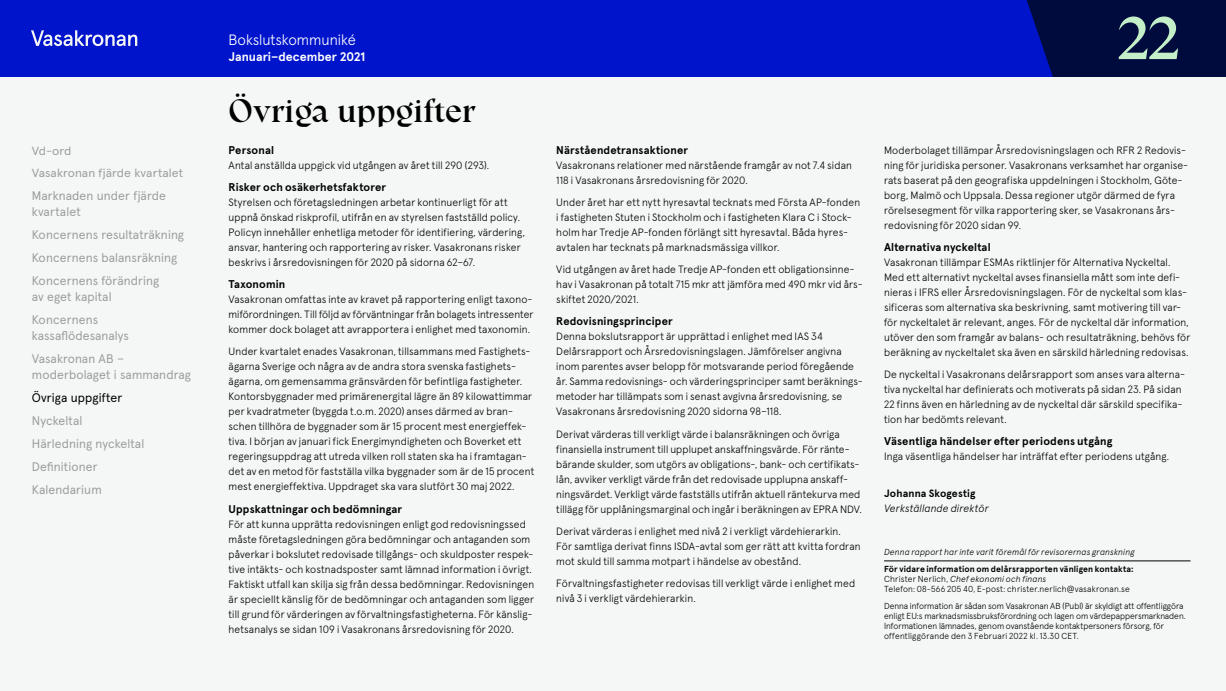
<style>
.page{position:relative;width:1226px;height:691px;background:#fff}
.page>*{position:absolute;margin:0;border:0;box-sizing:border-box;transform-origin:0 0}
.t1{font:60px "Vasakronan Serif ICE Text";color:#c3f0c8}
.t2{font:32.5px "Vasakronan Serif ICE Rubrik";color:#000}
.t3{font:300 15px "Apercu Pro";color:#fff}
.t4{font:12.5px/23px "Apercu Pro";letter-spacing:.01em;color:#9d9d9d}
.t5{font:700 12.5px "Apercu Pro";color:#fff}
.t6{font:12.5px "Apercu Pro";letter-spacing:.01em;color:#000}
.t7{font:11.75px/22px "Apercu Pro";letter-spacing:.01em;color:#9d9d9d;scale:1.06 1}
.t8{font:700 11.25px "Apercu Pro";letter-spacing:.01em;color:#000}
.t9{font:300 10.62px/15px "Apercu Pro";letter-spacing:.015em;color:#000}
.t10{font:italic 300 10.62px "Apercu Pro";letter-spacing:.015em;color:#000}
.t11{font:700 10.62px "Apercu Pro";letter-spacing:.015em;color:#000}
.t12{font:300 8.75px/10px "Apercu Pro";color:#000}
.t13{font:300 8.75px/10px "Apercu Pro";letter-spacing:.02em;color:#000}
.t14{font:italic 300 8.75px "Apercu Pro";letter-spacing:.02em;color:#000}
.s1{font-weight:700}
.s2{font-style:italic}
</style>
<div class="page">
<div style="left:0;top:0;width:1077px;height:94px;background:#0014cc"></div>
<svg style="left:1027px;top:0;width:199px;height:78px;background:#030e48"></svg>
<div style="left:0;top:78px;width:1226px;height:613px;background:#f5f7f7"></div>
<svg style="left:31px;top:30px;width:106px;height:16px"></svg>
<hr style="left:884px;top:561px;width:307px;height:1px;background:#000">
<p class="t7" style="left:32px;top:139px;width:144px">Vd-ord<br>Vasakronan fjärde kvartalet</p>
<p class="t4" style="left:32px;top:186px;width:136px;line-height:16.2px">Marknaden under fjärde kvartalet</p>
<p class="t4" style="left:32px;top:222px;width:154px">Koncernens resultaträkning<br>Koncernens balansräkning<br>Koncernens förändring</p>
<p class="t4" style="left:32px;top:284px;width:81px">av eget kapital<br>Koncernens</p>
<p class="t4" style="left:32px;top:323px;width:99px">kassaflödesanalys<br>Vasakronan AB –</p>
<p class="t4" style="left:32px;top:362px;width:161px">moderbolaget i sammandrag</p>
<p class="t6" style="left:32px;top:388px;width:92px">Övriga uppgifter</p>
<p class="t4" style="left:32px;top:408px;width:114px">Nyckeltal<br>Härledning nyckeltal<br>Definitioner<br>Kalendarium</p>
<h3 class="t3" style="left:229px;top:28px;width:129px">Bokslutskommuniké</h3>
<p class="t5" style="left:229px;top:47px;width:138px">Januari–december 2021</p>
<h2 class="t2" style="left:229px;top:92px;width:249px">Övriga uppgifter</h2>
<p class="t8" style="left:229px;top:141px;width:47px">Personal</p>
<p class="t9" style="left:229px;top:157px;width:262px">Antal anställda uppgick vid utgången av året till 290 (293).</p>
<p class="t8" style="left:229px;top:179px;width:159px">Risker och osäkerhetsfaktorer</p>
<p class="t9" style="left:229px;top:194px;width:298px">Styrelsen och företagsledningen arbetar kontinuerligt för att uppnå önskad riskprofil, utifrån en av styrelsen fastställd policy.<br>Policyn inne håller enhetliga metoder för identifiering, värdering, ansvar, hantering och rapportering av risker. Vasakronans risker beskrivs i årsredovisningen för 2020 på sidorna 62–67.</p>
<p class="t8" style="left:229px;top:276px;width:58px">Taxonomin</p>
<p class="t9" style="left:229px;top:291px;width:307px;text-align:justify">Vasakronan omfattas inte av kravet på rapportering enligt taxono&shy;miförordningen. Till följd av förväntningar från bolagets intressenter kommer dock bolaget att avrapportera i enlighet med taxonomin.</p>
<p class="t9" style="left:229px;top:343px;width:307px">Under kvartalet enades Vasakronan, tillsammans med Fastighets&shy;ägarna Sverige och några av de andra stora svenska fastighets&shy;ägarna, om gemensamma gränsvärden för befintliga fastigheter.<br>Kontorsbyggnader med primärenergital lägre än 89 kilowattimmar per kvadratmeter (byggda t.o.m. 2020) anses därmed av bran&shy;schen tillhöra de byggnader som är 15 procent mest energieffek&shy;tiva. I början av januari fick Energimyndigheten och Boverket ett regeringsuppdrag att utreda vilken roll staten ska ha i framtagan&shy;det av en metod för fastställa vilka byggnader som är de 15 procent mest energieffektiva. Uppdraget ska vara slutfört 30 maj 2022.</p>
<p class="t8" style="left:229px;top:500px;width:175px">Uppskattningar och bedömningar</p>
<p class="t9" style="left:229px;top:515px;width:307px">För att kunna upprätta redovisningen enligt god redovisningssed måste företagsledningen göra bedömningar och antaganden som påverkar i bokslutet redovisade tillgångs- och skuldposter respek&shy;tive intäkts- och kostnadsposter samt lämnad information i övrigt.<br>Faktiskt utfall kan skilja sig från dessa bedömningar. Redovisningen är speciellt känslig för de be dömningar och antaganden som ligger till grund för värderingen av förvaltningsfastigheterna. För känslig&shy;hetsanalys se sidan 109 i Vasa kronans årsredovisning för 2020.</p>
<h1 class="t1" style="left:1117px;top:2px;width:65px">22</h1>
<p class="t8" style="left:556px;top:141px;width:133px">Närståendetransaktioner</p>
<p class="t9" style="left:556px;top:157px;width:297px">Vasakronans relationer med närstående framgår av not 7.4 sidan<br>118 i Vasakronans årsredovisning för 2020.</p>
<p class="t9" style="left:556px;top:194px;width:305px">Under året har ett nytt hyresavtal tecknats med Första AP-fonden i fastigheten Stuten i Stockholm och i fastigheten Klara C i Stock&shy;holm har Tredje AP-fonden förlängt sitt hyresavtal. Båda hyres&shy;avtalen har tecknats på marknadsmässiga villkor.</p>
<p class="t9" style="left:556px;top:261px;width:308px">Vid utgången av året hade Tredje AP-fonden ett obligationsinne&shy;hav i Vasakronan på totalt 715 mkr att jämföra med 490 mkr vid års&shy;skiftet 2020/2021.</p>
<p class="t8" style="left:556px;top:313px;width:118px">Redovisningsprinciper</p>
<p class="t9" style="left:556px;top:328px;width:308px">Denna bokslutsrapport är upprättad i enlighet med IAS 34<br>Delårsrapport och Årsredovisningslagen. Jämförelser angivna inom parentes avser belopp för motsvarande period föregående år. Samma redovisnings- och värderingsprinciper samt beräknings&shy;metoder har tillämpats som i senast avgivna årsredovisning, se Vasakronans års redovisning 2020 sidorna 98–118.</p>
<p class="t9" style="left:556px;top:425px;width:307px">Derivat värderas till verkligt värde i balansräkningen och övriga finansiella instrument till upplupet anskaffningsvärde. För ränte&shy;bärande skulder, som utgörs av obligations-, bank- och certifikats&shy;lån, avviker verkligt värde från det redovisade upplupna anskaff&shy;ningsvärdet. Verkligt värde fastställs utifrån aktuell räntekurva med tillägg för upplåningsmarginal och ingår i beräkningen av EPRA NDV.</p>
<p class="t9" style="left:556px;top:522px;width:306px">Derivat värderas i enlighet med nivå 2 i verkligt värdehierarkin.<br>För samtliga derivat finns ISDA-avtal som ger rätt att kvitta fordran mot skuld till samma motpart i händelse av obestånd.</p>
<p class="t9" style="left:556px;top:575px;width:300px">Förvaltningsfastigheter redovisas till verkligt värde i enlighet med nivå 3 i verkligt värdehierarkin.</p>
<p class="t9" style="left:884px;top:142px;width:306px">Moderbolaget tillämpar Årsredovisningslagen och RFR 2 Redovis&shy;ning för juridiska personer. Vasakronans verksamhet har organise&shy;rats baserat på den geografiska uppdelningen i Stockholm, Göte&shy;borg, Malmö och Uppsala. Dessa regioner utgör därmed de fyra rörelsesegment för vilka rapportering sker, se Vasakronans års&shy;redovisning för 2020 sidan 99.</p>
<p class="t8" style="left:884px;top:238px;width:108px">Alternativa nyckeltal</p>
<p class="t9" style="left:884px;top:254px;width:308px">Vasakronan tillämpar ESMAs riktlinjer för Alternativa Nyckeltal.<br>Med ett alternativt nyckeltal avses finansiella mått som inte defi&shy;nieras i IFRS eller Årsredovisningslagen. För de nyckeltal som klas&shy;sificeras som alternativa ska beskrivning, samt moti vering till var&shy;för nyckeltalet är relevant, anges. För de nyckeltal där information, utöver den som framgår av balans- och resultaträkning, behövs för beräkning av nyckeltalet ska även en särskild härledning redovisas.</p>
<p class="t9" style="left:884px;top:366px;width:302px">De nyckeltal i Vasakronans delårsrapport som anses vara alterna&shy;tiva nyckeltal har definierats och motiverats på sidan 23. På sidan 22 finns även en härledning av de nyckeltal där särskild specifika&shy;tion har bedömts relevant.</p>
<p class="t8" style="left:884px;top:432px;width:230px">Väsentliga händelser efter periodens utgång</p>
<p class="t9" style="left:884px;top:448px;width:287px">Inga väsentliga händelser har inträffat efter periodens utgång.</p>
<p class="t11" style="left:884px;top:485px;width:93px">Johanna Skogestig</p>
<p class="t10" style="left:884px;top:500px;width:106px">Verkställande direktör</p>
<p class="t14" style="left:884px;top:545px;width:252px">Denna rapport har inte varit föremål för revisorernas granskning</p>
<p class="t13" style="left:884px;top:563px;width:251px"><span class="s1">För vidare information om delårsrapporten vänligen kontakta:<br></span>Christer Nerlich, <span class="s2">Chef ekonomi och finans<br></span>Telefon: 08-566 205 40, E-post: christer.nerlich@vasakronan.se</p>
<p class="t12" style="left:884px;top:600px;width:303px">Denna information är sådan som Vasakronan AB (Publ) är skyldigt att offentliggöra enligt EU:s marknadsmissbruksförordning och lagen om värdepappersmarknaden.<br>Informationen lämnades, genom ovanstående kontaktpersoners försorg, för offentliggörande den 3 Februari 2022 kl. 13.30 CET.</p>
</div>
